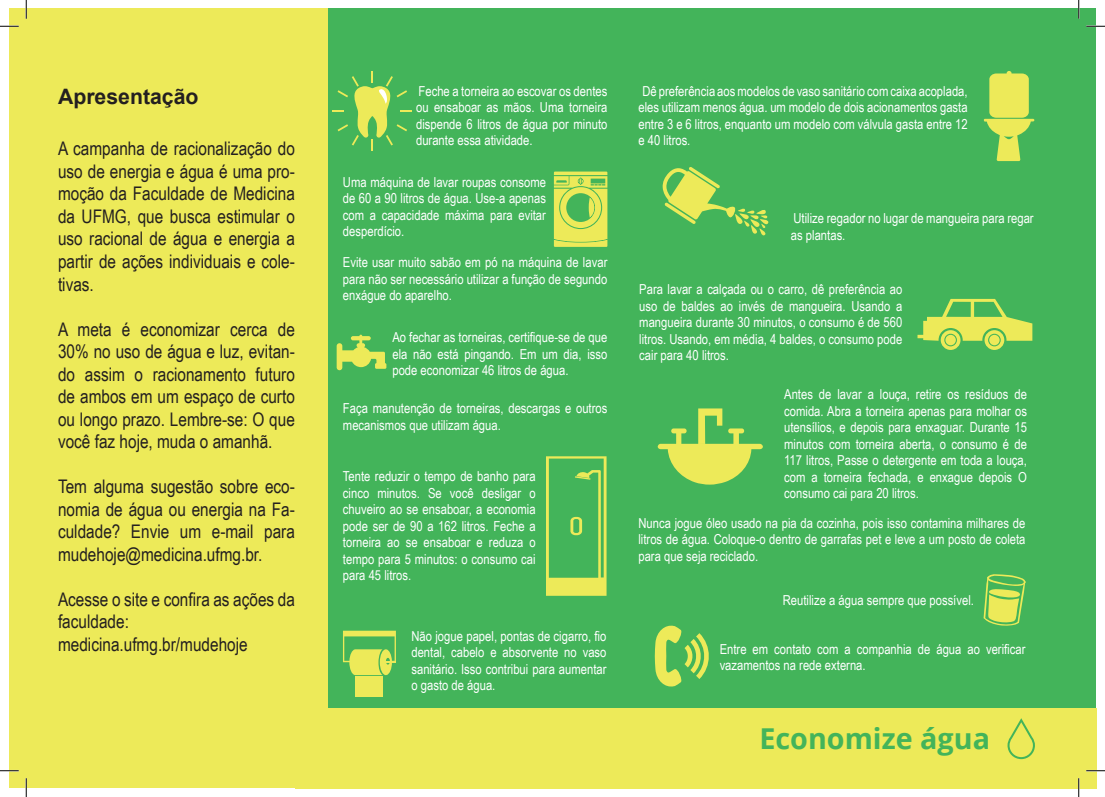
<style>
.page{position:relative;width:1105px;height:797px;background:#fff}
.page>*{position:absolute;margin:0;border:0;box-sizing:border-box;transform-origin:0 0}
.t1{font:700 28.75px "Open Sans";color:#43b45a}
.t2{font:700 21.25px "Arial";color:#231f20}
.t3{font:18.75px/22.5px "Arial Narrow";color:#231f20;text-align:justify}
.t4{font:13.75px/16.5px "Arial Narrow";color:#fff;text-align:justify}
</style>
<div class="page">
<div style="left:327px;top:9px;width:769px;height:779px;background:#43b45a"></div>
<div style="left:295px;top:707px;width:801px;height:81px;background:#edea59"></div>
<svg style="left:337px;top:335px;width:49px;height:35px"></svg>
<svg style="left:1007px;top:718px;width:28px;height:41px"></svg>
<svg style="left:554px;top:171px;width:53px;height:76px"></svg>
<svg style="left:546px;top:456px;width:60px;height:140px"></svg>
<svg style="left:333px;top:71px;width:79px;height:79px"></svg>
<div style="left:355px;top:676px;width:28px;height:20px;background:#edea59"></div>
<svg style="left:343px;top:630px;width:53px;height:45px"></svg>
<svg style="left:984px;top:71px;width:50px;height:90px"></svg>
<svg style="left:662px;top:167px;width:107px;height:69px"></svg>
<svg style="left:917px;top:299px;width:115px;height:51px"></svg>
<svg style="left:658px;top:408px;width:105px;height:76px"></svg>
<svg style="left:983px;top:574px;width:43px;height:51px"></svg>
<svg style="left:655px;top:625px;width:54px;height:62px"></svg>
<div style="left:9px;top:9px;width:318px;height:779px;background:#edea59"></div>
<svg style="left:0;top:25px;width:19px;height:2px"></svg>
<svg style="left:1086px;top:25px;width:19px;height:2px"></svg>
<svg style="left:0;top:770px;width:19px;height:1px"></svg>
<svg style="left:1086px;top:770px;width:19px;height:1px"></svg>
<svg style="left:25px;top:0;width:2px;height:19px"></svg>
<svg style="left:25px;top:778px;width:2px;height:19px"></svg>
<svg style="left:1078px;top:0;width:1px;height:19px"></svg>
<svg style="left:1078px;top:778px;width:1px;height:19px"></svg>
<h2 class="t2" style="left:58px;top:82px;width:142px">Apresentação</h2>
<h3 class="t3" style="left:58px;top:137px;width:238px">A campanha de racionalização do uso de energia e água é uma pro&shy;moção da Faculdade de Medicina da UFMG, que busca estimular o uso racional de água e energia a partir de ações individuais e cole&shy;tivas.</h3>
<h3 class="t3" style="left:58px;top:317px;width:238px">A meta é economizar cerca de 30% no uso de água e luz, evitan&shy;do assim o racionamento futuro de ambos em um espaço de curto ou longo prazo. Lembre-se: O que você faz hoje, muda o amanhã.</h3>
<h3 class="t3" style="left:58px;top:474px;width:238px">Tem alguma sugestão sobre eco&shy;nomia de água ou energia na Fa&shy;culdade? Envie um e-mail para mudehoje@medicina.ufmg.br.</h3>
<h3 class="t3" style="left:58px;top:587px;width:238px;text-align:left">Acesse o site e confira as ações da faculdade: medicina.ufmg.br/mudehoje</h3>
<p class="t4" style="left:416px;top:82px;width:193px">Feche a torneira ao escovar os dentes ou ensaboar as mãos. Uma torneira dispende 6 litros de água por minuto durante essa atividade.</p>
<p class="t4" style="left:638px;top:82px;width:331px">Dê preferência aos modelos de vaso sanitário com caixa acoplada, eles utilizam menos água. um modelo de dois acionamentos gasta entre 3 e 6 litros, enquanto um modelo com válvula gasta entre 12 e 40 litros.</p>
<p class="t4" style="left:343px;top:173px;width:205px">Uma máquina de lavar roupas consome de 60 a 90 litros de água. Use-a apenas com a capacidade máxima para evitar desperdício.</p>
<p class="t4" style="left:343px;top:254px;width:266px">Evite usar muito sabão em pó na máquina de lavar para não ser necessário utilizar a função de segundo enxágue do aparelho.</p>
<p class="t4" style="left:392px;top:328px;width:216px">Ao fechar as torneiras, certifique-se de que ela não está pingando. Em um dia, isso pode economizar 46 litros de água.</p>
<p class="t4" style="left:343px;top:399px;width:266px">Faça manutenção de torneiras, descargas e outros mecanismos que utilizam água.</p>
<p class="t4" style="left:343px;top:468px;width:194px">Tente reduzir o tempo de banho para cinco minutos. Se você desligar o chuveiro ao se ensaboar, a economia pode ser de 90 a 162 litros. Feche a torneira ao se ensaboar e reduza o tempo para 5 minutos: o consumo cai para 45 litros.</p>
<p class="t4" style="left:411px;top:627px;width:197px">Não jogue papel, pontas de cigarro, fio dental, cabelo e absorvente no vaso sanitário. Isso contribui para aumentar o gasto de água.</p>
<p class="t4" style="left:791px;top:209px;width:244px">Utilize regador no lugar de mangueira para regar as plantas.</p>
<p class="t4" style="left:639px;top:280px;width:264px">Para lavar a calçada ou o carro, dê preferência ao uso de baldes ao invés de mangueira. Usando a mangueira durante 30 minutos, o consumo é de 560 litros. Usando, em média, 4 baldes, o consumo pode cair para 40 litros.</p>
<p class="t4" style="left:784px;top:386px;width:244px">Antes de lavar a louça, retire os resíduos de comida. Abra a torneira apenas para molhar os utensílios, e depois para enxaguar. Durante 15 minutos com torneira aberta, o consumo é de 117 litros, Passe o detergente em toda a louça, com a torneira fechada, e enxague depois O consumo cai para 20 litros.</p>
<p class="t4" style="left:638px;top:514px;width:389px">Nunca jogue óleo usado na pia da cozinha, pois isso contamina milhares de litros de água. Coloque-o dentro de garrafas pet e leve a um posto de coleta para que seja reciclado.</p>
<p class="t4" style="left:783px;top:591px;width:193px">Reutilize a água sempre que possível.</p>
<p class="t4" style="left:720px;top:640px;width:307px">Entre em contato com a companhia de água ao verificar vazamentos na rede externa.</p>
<h1 class="t1" style="left:759px;top:718px;width:232px">Economize água</h1>
</div>
